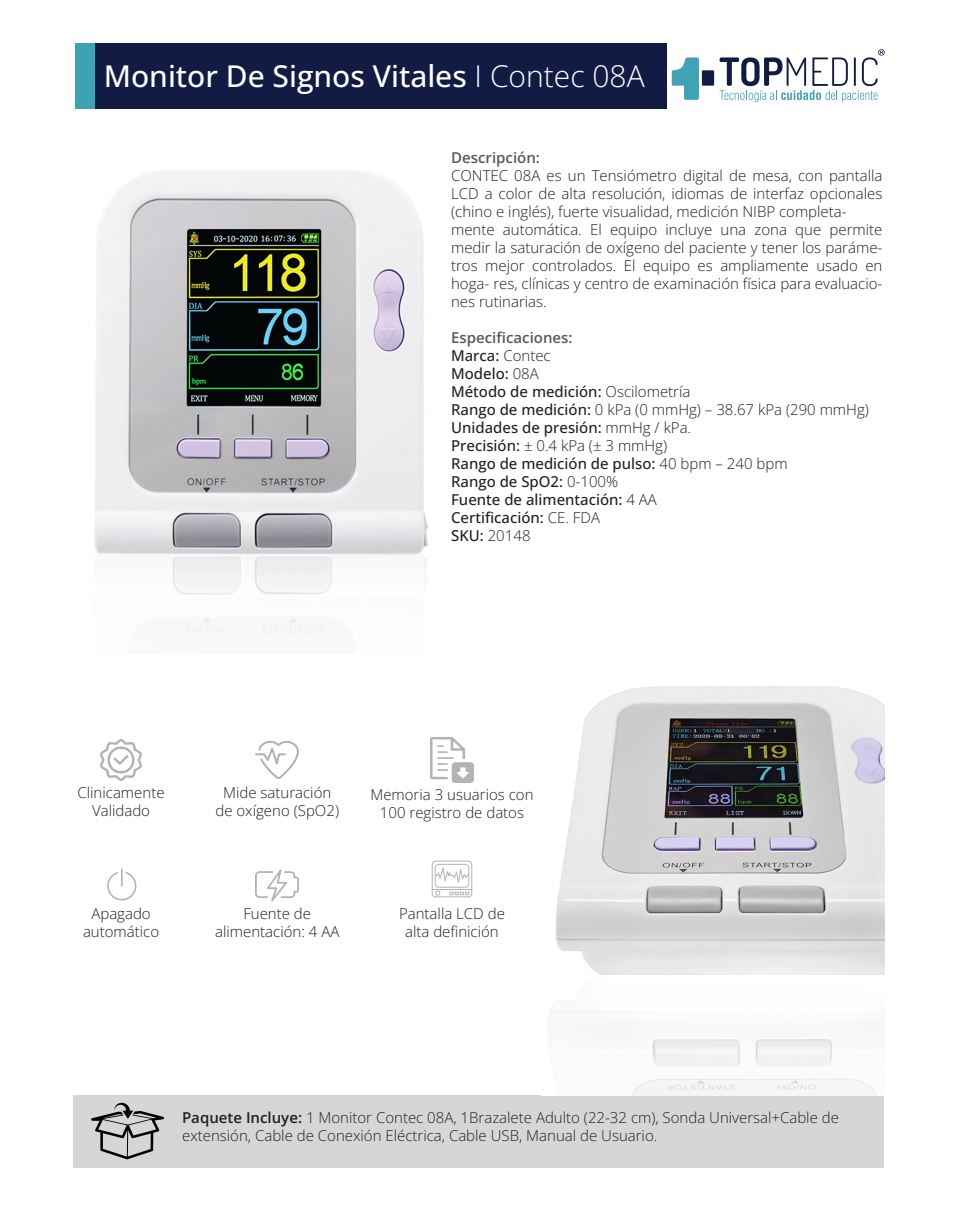
<style>
.page{position:relative;width:961px;height:1231px;background:#fff}
.page>*{position:absolute;margin:0;border:0;box-sizing:border-box;transform-origin:0 0}
.t1{font:500 30px "Open Sans";color:#fff}
.t2{font:300 15px/18px "Open Sans";color:#231f20;text-align:center}
.t3{font:500 15px/18px "Open Sans";color:#231f20}
.t4{font:600 15px "Open Sans";color:#575a5b}
.s1{font-weight:300}
.s2{font-weight:600;color:#575a5b}
.s3{font-weight:600}
</style>
<div class="page">
<div style="left:76px;top:43px;width:460px;height:66px;background:#3aa4b4"></div>
<div style="left:95px;top:43px;width:571px;height:66px;background:#121b43"></div>
<div style="left:702px;top:70px;width:12px;height:16px;background:#111c44"></div>
<svg style="left:671px;top:57px;width:28px;height:43px"></svg>
<svg style="left:719px;top:49px;width:165px;height:53px"></svg>
<div style="left:73px;top:1095px;width:810px;height:72px;background:#d5d6d8"></div>
<svg style="left:91px;top:1102px;width:73px;height:57px"></svg>
<img style="left:101px;top:740px;width:40px;height:40px">
<img style="left:94px;top:171px;width:335px;height:462px">
<img style="left:549px;top:686px;width:335px;height:409px">
<img style="left:107px;top:868px;width:30px;height:33px">
<img style="left:256px;top:869px;width:42px;height:33px">
<img style="left:431px;top:860px;width:42px;height:38px">
<img style="left:256px;top:741px;width:42px;height:38px">
<img style="left:430px;top:737px;width:43px;height:46px">
<h1 class="t1" style="left:104px;top:55px;width:542px">Monitor De Signos Vitales <span class="s1">I Contec 08A</span></h1>
<p class="t4" style="left:451px;top:147px;width:90px">Descripción:</p>
<p class="t2" style="left:451px;top:166px;width:433px;text-align:left">CONTEC 08A es un Tensiómetro digital de mesa, con pantalla LCD a color de alta resolución, idiomas de interfaz opcionales (chino e inglés), fuerte visualidad, medición NIBP completa&shy;mente automática. El equipo incluye una zona que permite medir la saturación de oxígeno del paciente y tener los paráme&shy;tros mejor controlados. El equipo es ampliamente usado en hoga- res, clínicas y centro de examinación física para evaluacio&shy;nes rutinarias.</p>
<p class="t3" style="left:451px;top:328px;width:419px"><span class="s2">Especificaciones:<br></span>Marca: <span class="s1">Contec<br></span>Modelo: <span class="s1">08A<br></span>Método de medición: <span class="s1">Oscilometría<br></span>Rango de medición: <span class="s1">0 kPa (0 mmHg) – 38.67 kPa (290 mmHg)<br></span>Unidades de presión: <span class="s1">mmHg / kPa.<br></span>Precisión: <span class="s1">± 0.4 kPa (± 3 mmHg)<br></span>Rango de medición de pulso: <span class="s1">40 bpm – 240 bpm<br></span>Rango de SpO2: <span class="s1">0-100%<br></span>Fuente de alimentación: <span class="s1">4 AA<br></span>Certificación: <span class="s1">CE. FDA<br></span>SKU: <span class="s1">20148</span></p>
<p class="t2" style="left:215px;top:783px;width:125px">Mide saturación de oxígeno (SpO2)</p>
<p class="t2" style="left:78px;top:783px;width:88px">Clinicamente<br>Validado</p>
<p class="t2" style="left:370px;top:785px;width:165px">Memoria 3 usuarios con<br>100 registro de datos</p>
<p class="t2" style="left:83px;top:904px;width:78px">Apagado automático</p>
<p class="t2" style="left:215px;top:904px;width:126px">Fuente de alimentación: 4 AA</p>
<p class="t2" style="left:399px;top:904px;width:107px">Pantalla LCD de alta definición</p>
<p class="t2" style="left:182px;top:1108px;width:658px;text-align:left"><span class="s3">Paquete Incluye:</span> 1 Monitor Contec 08A, 1Brazalete Adulto (22-32 cm), Sonda Universal+Cable de extensión, Cable de Conexión Eléctrica, Cable USB, Manual de Usuario.</p>
</div>
